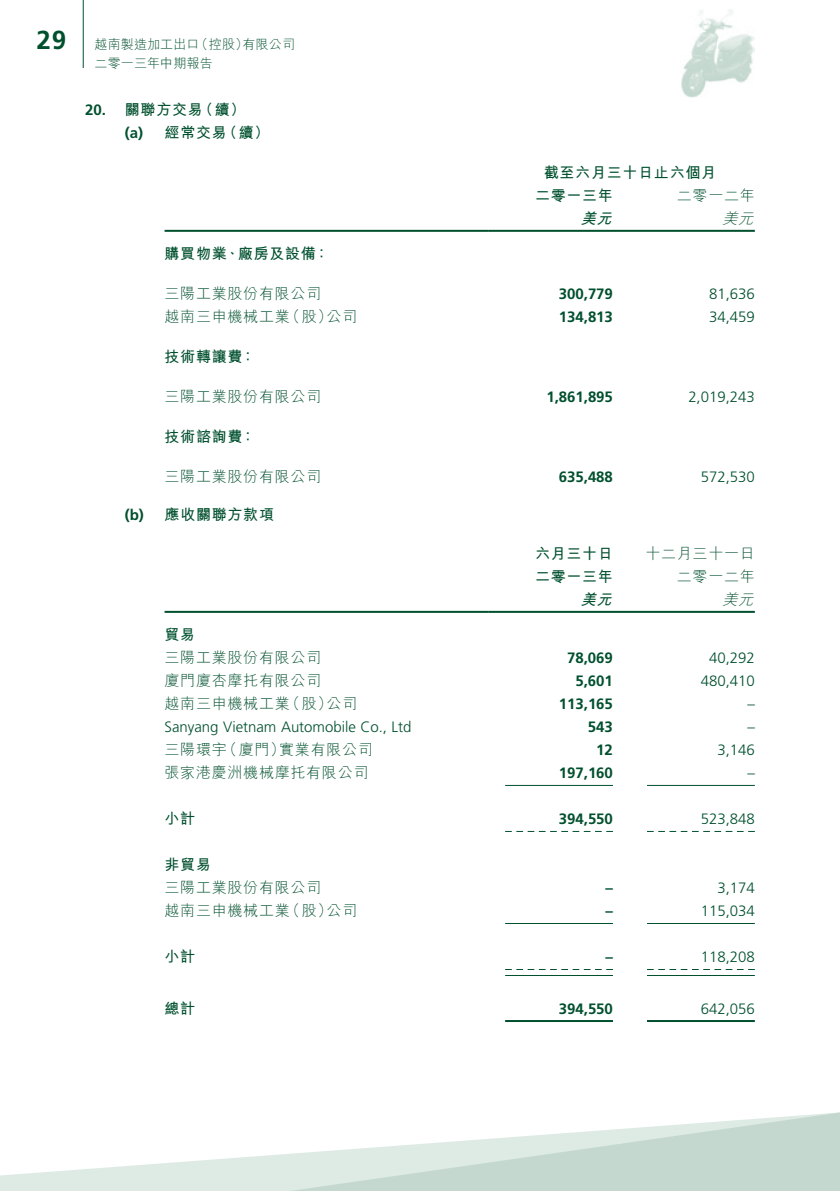
<style>
.page{position:relative;width:840px;height:1191px;background:#fff}
.page>*{position:absolute;margin:0;border:0;box-sizing:border-box;transform-origin:0 0}
.t1{font:700 26px "Frutiger LT Std";color:#00502e}
.Notes{font:300 15px "M Hei HK";letter-spacing:.05em;color:#00502e}
.Notes-2{font:300 15px "Frutiger LT Std";color:#00502e}
.Notes-3{font:700 15px "Frutiger LT Std";color:#00502e}
.Notes-4{font:700 15px "M Hei HK";letter-spacing:.05em;color:#00502e}
.Notes_HD2{font:700 15px "M Hei HK";letter-spacing:.05em;color:#00502e}
.Notes_HD1{font:700 15px "M Hei HK";letter-spacing:.05em;color:#00502e}
.Notes_HD2-2{font:700 15px "Frutiger LT Std";color:#00502e}
.Notes-5{font:italic 300 15px "M Hei HK";color:#00502e}
.Notes-6{font:italic 700 15px "M Hei HK";color:#00502e}
.Notes_HD1-2{font:700 15px "Frutiger LT Std";color:#00502e}
.t2{font:300 13px/19px "M Hei HK";letter-spacing:.01em;color:#00502e}
</style>
<div class="page">
<svg style="left:0;top:1168px;width:96px;height:23px;fill:#deebe5"></svg>
<svg style="left:96px;top:1112px;width:743px;height:79px"></svg>
<hr style="left:83px;top:0;width:1px;height:68px;background:#00502e">
<img style="left:681px;top:9px;width:73px;height:89px">
<hr style="left:164px;top:230px;width:324px;height:2px;background:#00502e">
<hr style="left:488px;top:230px;width:141px;height:2px;background:#00502e">
<hr style="left:629px;top:230px;width:125px;height:2px;background:#00502e">
<svg style="left:488px;top:610px;width:141px;height:366px"></svg>
<hr style="left:164px;top:611px;width:324px;height:2px;background:#00502e">
<hr style="left:488px;top:611px;width:141px;height:2px;background:#00502e">
<hr style="left:629px;top:611px;width:125px;height:2px;background:#00502e">
<hr style="left:505px;top:785px;width:107px;height:1px;background:#00502e">
<hr style="left:646px;top:785px;width:108px;height:1px;background:#00502e">
<svg style="left:505px;top:831px;width:107px;height:1px"></svg>
<svg style="left:647px;top:831px;width:107px;height:1px"></svg>
<hr style="left:505px;top:923px;width:107px;height:1px;background:#00502e">
<hr style="left:646px;top:923px;width:108px;height:1px;background:#00502e">
<svg style="left:505px;top:969px;width:107px;height:1px"></svg>
<svg style="left:647px;top:969px;width:107px;height:1px"></svg>
<hr style="left:505px;top:975px;width:107px;height:1px;background:#00502e">
<hr style="left:646px;top:975px;width:108px;height:1px;background:#00502e">
<hr style="left:505px;top:1020px;width:107px;height:2px;background:#00502e">
<hr style="left:646px;top:1020px;width:108px;height:2px;background:#00502e">
<h1 class="t1" style="left:37px;top:25px;width:31px">29</h1>
<p class="t2" style="left:195px;top:35px;width:55px">（控股）</p>
<p class="t2" style="left:94px;top:35px;width:120px">越南製造加工出口二零一三年中期報告</p>
<p class="t2" style="left:242px;top:35px;width:54px">有限公司</p>
<p class="Notes_HD1-2" style="left:85px;top:101px;width:22px">20.</p>
<p class="Notes_HD1" style="left:125px;top:99px;width:79px">關聯方交易</p>
<p class="Notes_HD1" style="left:198px;top:99px;width:49px">（續(</p>
<p class="Notes_HD2-2" style="left:125px;top:124px;width:20px">)a(</p>
<p class="Notes_HD2" style="left:222px;top:122px;width:49px">（續(</p>
<p class="Notes_HD2" style="left:164px;top:122px;width:64px">經常交易</p>
<p class="Notes_HD2-2" style="left:125px;top:505px;width:21px">b( )</p>
<p class="Notes-4" style="left:164px;top:242px;width:166px">購買物業、廠房及設備：</p>
<p class="Notes" style="left:164px;top:286px;width:158px">三陽工業股份有限公司</p>
<p class="Notes" style="left:285px;top:309px;width:49px">（股）</p>
<p class="Notes" style="left:164px;top:309px;width:127px">越南三申機械工業</p>
<p class="Notes-4" style="left:164px;top:345px;width:92px">技術轉讓費：</p>
<p class="Notes" style="left:326px;top:309px;width:32px">公司</p>
<p class="Notes" style="left:164px;top:389px;width:158px">三陽工業股份有限公司</p>
<p class="Notes-4" style="left:164px;top:425px;width:92px">技術諮詢費：</p>
<p class="Notes" style="left:164px;top:469px;width:158px">三陽工業股份有限公司</p>
<p class="Notes_HD2" style="left:164px;top:503px;width:111px">應收關聯方款項</p>
<p class="Notes-4" style="left:164px;top:623px;width:32px">貿易</p>
<p class="Notes" style="left:164px;top:650px;width:158px">三陽工業股份有限公司</p>
<p class="Notes" style="left:164px;top:673px;width:158px">廈門廈杏摩托有限公司</p>
<p class="Notes" style="left:285px;top:696px;width:49px">（股）</p>
<p class="Notes" style="left:164px;top:696px;width:127px">越南三申機械工業</p>
<p class="Notes" style="left:326px;top:696px;width:32px">公司</p>
<p class="Notes-2" style="left:164px;top:718px;width:248px">Sanyang Vietnam Automobile Co., Ltd</p>
<p class="Notes" style="left:222px;top:742px;width:64px">（廈門）</p>
<p class="Notes" style="left:279px;top:742px;width:95px">實業有限公司</p>
<p class="Notes" style="left:164px;top:742px;width:64px">三陽環宇</p>
<p class="Notes" style="left:164px;top:765px;width:205px">張家港慶洲機械摩托有限公司</p>
<p class="Notes-4" style="left:164px;top:807px;width:32px">小計</p>
<p class="Notes-4" style="left:164px;top:853px;width:48px">非貿易</p>
<p class="Notes" style="left:164px;top:880px;width:158px">三陽工業股份有限公司</p>
<p class="Notes" style="left:285px;top:903px;width:49px">（股）</p>
<p class="Notes" style="left:164px;top:903px;width:127px">越南三申機械工業</p>
<p class="Notes" style="left:326px;top:903px;width:32px">公司</p>
<p class="Notes-4" style="left:164px;top:945px;width:32px">小計</p>
<p class="Notes-4" style="left:164px;top:997px;width:32px">總計</p>
<p class="Notes-4" style="left:543px;top:161px;width:174px">截至六月三十日止六個月</p>
<p class="Notes" style="left:676px;top:188px;width:79px">二零一二年</p>
<p class="Notes-4" style="left:534px;top:184px;width:79px">二零一三年</p>
<p class="Notes-6" style="left:580px;top:207px;width:37px">美元</p>
<p class="Notes-5" style="left:722px;top:211px;width:36px">美元</p>
<p class="Notes-3" style="left:558px;top:285px;width:56px">300,779</p>
<p class="Notes-2" style="left:708px;top:285px;width:47px">81,636</p>
<p class="Notes-3" style="left:558px;top:308px;width:56px">134,813</p>
<p class="Notes-2" style="left:708px;top:308px;width:47px">34,459</p>
<p class="Notes-3" style="left:546px;top:388px;width:68px">1,861,895</p>
<p class="Notes-2" style="left:688px;top:388px;width:68px">2,019,243</p>
<p class="Notes-3" style="left:558px;top:468px;width:56px">635,488</p>
<p class="Notes-2" style="left:700px;top:468px;width:56px">572,530</p>
<p class="Notes-4" style="left:534px;top:542px;width:79px">六月三十日</p>
<p class="Notes" style="left:645px;top:546px;width:111px">十二月三十一日</p>
<p class="Notes-4" style="left:534px;top:565px;width:79px">二零一三年</p>
<p class="Notes" style="left:676px;top:569px;width:79px">二零一二年</p>
<p class="Notes-6" style="left:580px;top:588px;width:37px">美元</p>
<p class="Notes-5" style="left:722px;top:592px;width:36px">美元</p>
<p class="Notes-3" style="left:567px;top:649px;width:47px">78,069</p>
<p class="Notes-2" style="left:708px;top:649px;width:47px">40,292</p>
<p class="Notes-3" style="left:575px;top:672px;width:39px">5,601</p>
<p class="Notes-2" style="left:700px;top:672px;width:56px">480,410</p>
<p class="Notes-3" style="left:558px;top:695px;width:56px">113,165</p>
<p class="Notes-2" style="left:747px;top:695px;width:9px">–</p>
<p class="Notes-3" style="left:587px;top:718px;width:26px">543</p>
<p class="Notes-2" style="left:747px;top:718px;width:9px">–</p>
<p class="Notes-3" style="left:596px;top:741px;width:18px">12</p>
<p class="Notes-2" style="left:717px;top:741px;width:39px">3,146</p>
<p class="Notes-3" style="left:558px;top:764px;width:56px">197,160</p>
<p class="Notes-2" style="left:747px;top:764px;width:9px">–</p>
<p class="Notes-3" style="left:558px;top:810px;width:56px">394,550</p>
<p class="Notes-2" style="left:700px;top:810px;width:56px">523,848</p>
<p class="Notes-3" style="left:605px;top:879px;width:9px">–</p>
<p class="Notes-2" style="left:717px;top:879px;width:39px">3,174</p>
<p class="Notes-3" style="left:605px;top:902px;width:9px">–</p>
<p class="Notes-2" style="left:700px;top:902px;width:56px">115,034</p>
<p class="Notes-3" style="left:605px;top:948px;width:9px">–</p>
<p class="Notes-2" style="left:700px;top:948px;width:56px">118,208</p>
<p class="Notes-3" style="left:558px;top:1000px;width:56px">394,550</p>
<p class="Notes-2" style="left:700px;top:1000px;width:56px">642,056</p>
</div>
